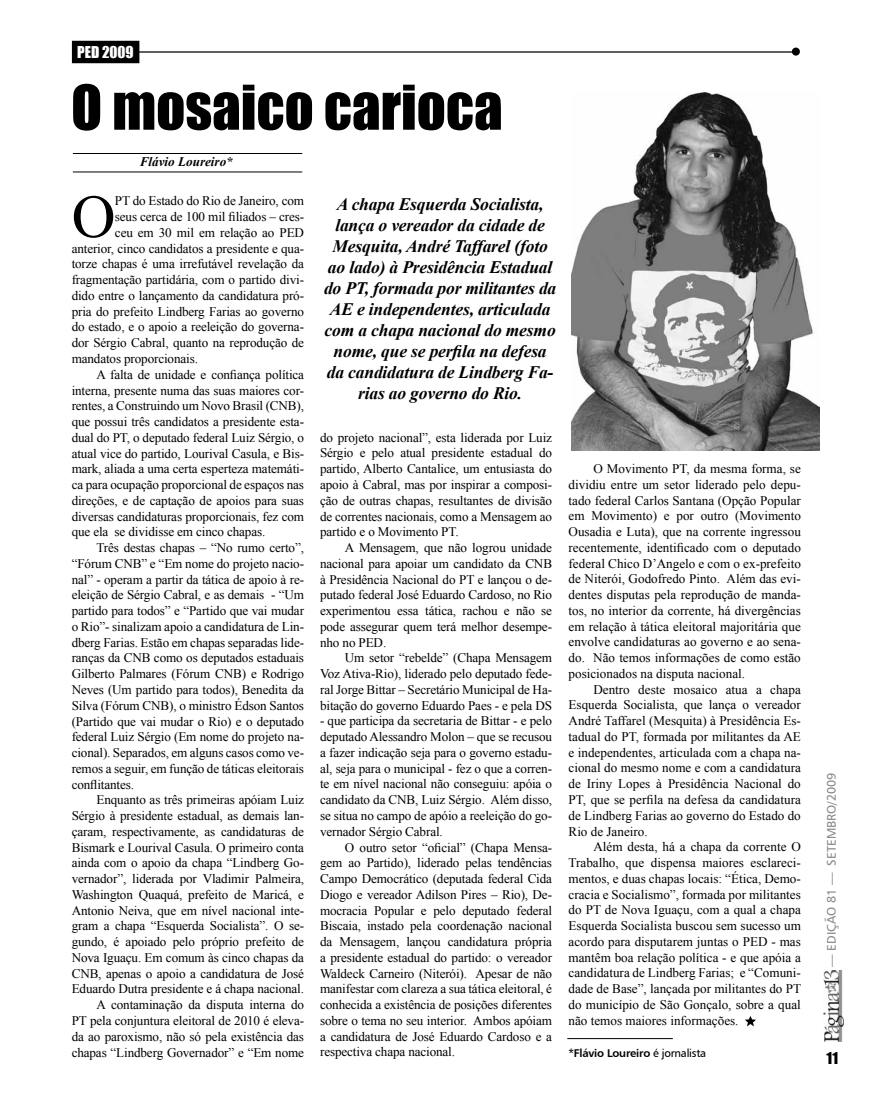
<style>
.page{position:relative;width:869px;height:1117px;background:#fff}
.page>*{position:absolute;margin:0;border:0;box-sizing:border-box;transform-origin:0 0}
.t1{font:60.75px "Times New Roman";color:#000}
.t2{font:56.88px "Impact";color:#000}
.t3{font:italic 700 17.5px/21px "Times New Roman";letter-spacing:-.01em;color:#000;text-align:center}
.t4{font:15px "Impact";color:#fff}
.t5{font:15px "Impact";color:#000}
.t6{font:13.12px/15.8px "Times New Roman";letter-spacing:-.01em;color:#000;text-align:justify}
.t7{font:italic 700 13.12px "Times New Roman";color:#000}
.t8{font:12.5px "Humanist 777 BT Roman B";color:#87888a}
.t9{font:11.25px "Humanist 777 BT Bold B";letter-spacing:-.02em;color:#000}
.s1{font-family:"Humanist 777 BT Roman B"}
</style>
<div class="page">
<img style="left:823px;top:970px;width:19px;height:71px">
<div style="left:72px;top:41px;width:67px;height:22px;background:#000"></div>
<hr style="left:136px;top:51px;width:660px;height:2px;background:#000">
<div style="left:791px;top:48px;width:8px;height:8px;background:#000;border-radius:50%"></div>
<svg style="left:745px;top:1016px;width:10px;height:10px"></svg>
<hr style="left:567px;top:1037px;width:105px;height:1px;background:#000">
<hr style="left:73px;top:153px;width:229px;height:1px;background:#000">
<hr style="left:73px;top:172px;width:229px;height:1px;background:#000">
<img style="left:571px;top:92px;width:248px;height:359px">
<p class="t4" style="left:77px;top:40px;width:58px">PED 2009</p>
<h2 class="t2" style="left:71px;top:63px;width:433px">O mosaico carioca</h2>
<p class="t7" style="left:140px;top:152px;width:94px">Flávio Loureiro*</p>
<h1 class="t1" style="left:72px;top:176px;width:45px">O</h1>
<p class="t6" style="left:115px;top:193px;width:190px">PT do Estado do Rio de Janeiro, com</p>
<p class="t6" style="left:115px;top:209px;width:190px">seus cerca de 100 mil filiados – cres-</p>
<p class="t6" style="left:115px;top:224px;width:190px">ceu em 30 mil em relação ao PED</p>
<p class="t6" style="left:72px;top:240px;width:234px">anterior, cinco candidatos a presidente e qua-</p>
<p class="t6" style="left:72px;top:256px;width:234px">torze chapas é uma irrefutável revelação da</p>
<p class="t6" style="left:72px;top:272px;width:234px">fragmentação partidária, com o partido divi-</p>
<p class="t6" style="left:72px;top:287px;width:234px">dido entre o lançamento da candidatura pró-</p>
<p class="t6" style="left:72px;top:303px;width:234px">pria do prefeito Lindberg Farias ao governo</p>
<p class="t6" style="left:72px;top:319px;width:234px">do estado, e o apoio a reeleição do governa-</p>
<p class="t6" style="left:72px;top:335px;width:234px">dor Sérgio Cabral, quanto na reprodução de</p>
<p class="t6" style="left:72px;top:350px;width:128px">mandatos proporcionais.</p>
<p class="t6" style="left:96px;top:366px;width:209px">A falta de unidade e confiança política</p>
<p class="t6" style="left:72px;top:382px;width:234px">interna, presente numa das suas maiores cor-</p>
<p class="t6" style="left:72px;top:398px;width:234px">rentes, a Construindo um Novo Brasil (CNB),</p>
<p class="t6" style="left:72px;top:413px;width:234px">que possui três candidatos a presidente esta-</p>
<p class="t6" style="left:72px;top:429px;width:234px">dual do PT, o deputado federal Luiz Sérgio, o</p>
<p class="t6" style="left:72px;top:445px;width:234px">atual vice do partido, Lourival Casula, e Bis-</p>
<p class="t6" style="left:72px;top:461px;width:234px">mark, aliada a uma certa esperteza matemáti-</p>
<p class="t6" style="left:72px;top:476px;width:234px">ca para ocupação proporcional de espaços nas</p>
<p class="t6" style="left:72px;top:492px;width:234px">direções, e de captação de apoios para suas</p>
<p class="t6" style="left:72px;top:508px;width:234px">diversas candidaturas proporcionais, fez com</p>
<p class="t6" style="left:72px;top:524px;width:195px">que ela se dividisse em cinco chapas.</p>
<p class="t6" style="left:96px;top:539px;width:209px">Três destas chapas – “No rumo certo”,</p>
<p class="t6" style="left:72px;top:555px;width:234px">“Fórum CNB” e “Em nome do projeto nacio-</p>
<p class="t6" style="left:72px;top:571px;width:234px">nal” - operam a partir da tática de apoio à re-</p>
<p class="t6" style="left:72px;top:587px;width:234px">eleição de Sérgio Cabral, e as demais - “Um</p>
<p class="t6" style="left:72px;top:602px;width:234px">partido para todos” e “Partido que vai mudar</p>
<p class="t6" style="left:72px;top:618px;width:234px">o Rio”- sinalizam apoio a candidatura de Lin-</p>
<p class="t6" style="left:72px;top:634px;width:234px">dberg Farias. Estão em chapas separadas lide-</p>
<p class="t6" style="left:72px;top:650px;width:234px">ranças da CNB como os deputados estaduais</p>
<p class="t6" style="left:72px;top:665px;width:234px">Gilberto Palmares (Fórum CNB) e Rodrigo</p>
<p class="t6" style="left:72px;top:681px;width:234px">Neves (Um partido para todos), Benedita da</p>
<p class="t6" style="left:72px;top:697px;width:234px">Silva (Fórum CNB), o ministro Édson Santos</p>
<p class="t6" style="left:72px;top:713px;width:234px">(Partido que vai mudar o Rio) e o deputado</p>
<p class="t6" style="left:72px;top:728px;width:234px">federal Luiz Sérgio (Em nome do projeto na-</p>
<p class="t6" style="left:72px;top:744px;width:234px">cional). Separados, em alguns casos como ve-</p>
<p class="t6" style="left:72px;top:760px;width:234px">remos a seguir, em função de táticas eleitorais</p>
<p class="t6" style="left:72px;top:776px;width:64px">conflitantes.</p>
<p class="t6" style="left:96px;top:791px;width:209px">Enquanto as três primeiras apóiam Luiz</p>
<p class="t6" style="left:72px;top:807px;width:234px">Sérgio à presidente estadual, as demais lan-</p>
<p class="t6" style="left:72px;top:823px;width:234px">çaram, respectivamente, as candidaturas de</p>
<p class="t6" style="left:72px;top:839px;width:234px">Bismark e Lourival Casula. O primeiro conta</p>
<p class="t6" style="left:72px;top:854px;width:234px">ainda com o apoio da chapa “Lindberg Go-</p>
<p class="t6" style="left:72px;top:870px;width:234px">vernador”, liderada por Vladimir Palmeira,</p>
<p class="t6" style="left:72px;top:886px;width:234px">Washington Quaquá, prefeito de Maricá, e</p>
<p class="t6" style="left:72px;top:902px;width:234px">Antonio Neiva, que em nível nacional inte-</p>
<p class="t6" style="left:72px;top:917px;width:234px">gram a chapa “Esquerda Socialista”. O se-</p>
<p class="t6" style="left:72px;top:933px;width:234px">gundo, é apoiado pelo próprio prefeito de</p>
<p class="t6" style="left:72px;top:949px;width:234px">Nova Iguaçu. Em comum às cinco chapas da</p>
<p class="t6" style="left:72px;top:965px;width:234px">CNB, apenas o apoio a candidatura de José</p>
<p class="t6" style="left:72px;top:980px;width:234px">Eduardo Dutra presidente e á chapa nacional.</p>
<p class="t6" style="left:96px;top:996px;width:209px">A contaminação da disputa interna do</p>
<p class="t6" style="left:72px;top:1012px;width:234px">PT pela conjuntura eleitoral de 2010 é eleva-</p>
<p class="t6" style="left:72px;top:1028px;width:234px">da ao paroxismo, não só pela existência das</p>
<p class="t6" style="left:72px;top:1043px;width:234px">chapas “Lindberg Governador” e “Em nome</p>
<p class="t3" style="left:324px;top:193px;width:234px">A chapa Esquerda Socialista, lança o vereador da cidade de<br>Mesquita, André Taffarel (foto ao lado) à Presidência Estadual do PT, formada por militantes da<br>AE e independentes, articulada com a chapa nacional do mesmo nome, que se perfila na defesa da candidatura de Lindberg Fa&shy;rias ao governo do Rio.</p>
<p class="t6" style="left:320px;top:429px;width:233px">do projeto nacional”, esta liderada por Luiz Sérgio e pelo atual presidente estadual do partido, Alberto Cantalice, um entusiasta do apoio à Cabral, mas por inspirar a composi&shy;ção de outras chapas, resultantes de divisão de correntes nacionais, como a Mensagem ao partido e o Movimento PT.</p>
<p class="t6" style="left:320px;top:539px;width:233px;text-indent:25px">A Mensagem, que não logrou unidade nacional para apoiar um candidato da CNB à Presidência Nacional do PT e lançou o de&shy;putado federal José Eduardo Cardoso, no Rio experimentou essa tática, rachou e não se pode assegurar quem terá melhor desempe&shy;nho no PED.</p>
<p class="t6" style="left:320px;top:649px;width:233px;text-indent:25px">Um setor “rebelde” (Chapa Mensagem Voz Ativa-Rio), liderado pelo deputado fede&shy;ral Jorge Bittar – Secretário Municipal de Ha&shy;bitação do governo Eduardo Paes - e pela DS</p>
<p class="t6" style="left:320px;top:712px;width:233px">- que participa da secretaria de Bittar - e pelo deputado Alessandro Molon – que se recusou a fazer indicação seja para o governo estadu&shy;al, seja para o municipal - fez o que a corren&shy;te em nível nacional não conseguiu: apóia o candidato da CNB, Luiz Sérgio. Além disso, se situa no campo de apóio a reeleição do go&shy;vernador Sérgio Cabral.</p>
<p class="t6" style="left:320px;top:838px;width:233px;text-indent:25px">O outro setor “oficial” (Chapa Mensa&shy;gem ao Partido), liderado pelas tendências Campo Democrático (deputada federal Cida Diogo e vereador Adilson Pires – Rio), De&shy;mocracia Popular e pelo deputado federal Biscaia, instado pela coordenação nacional da Mensagem, lançou candidatura própria a presidente estadual do partido: o vereador Waldeck Carneiro (Niterói). Apesar de não manifestar com clareza a sua tática eleitoral, é conhecida a existência de posições diferentes sobre o tema no seu interior. Ambos apóiam a candidatura de José Eduardo Cardoso e a respectiva chapa nacional.</p>
<p class="t6" style="left:568px;top:460px;width:234px;text-indent:25px">O Movimento PT, da mesma forma, se dividiu entre um setor liderado pelo depu&shy;tado federal Carlos Santana (Opção Popular em Movimento) e por outro (Movimento Ousadia e Luta), que na corrente ingressou recentemente, identificado com o deputado federal Chico D’Angelo e com o ex-prefeito de Niterói, Godofredo Pinto. Além das evi&shy;dentes disputas pela reprodução de manda&shy;tos, no interior da corrente, há divergências em relação à tática eleitoral majoritária que envolve candidaturas ao governo e ao sena&shy;do. Não temos informações de como estão posicionados na disputa nacional.</p>
<p class="t6" style="left:568px;top:681px;width:234px;text-indent:25px">Dentro deste mosaico atua a chapa Esquerda Socialista, que lança o vereador André Taffarel (Mesquita) à Presidência Es&shy;tadual do PT, formada por militantes da AE e independentes, articulada com a chapa na&shy;cional do mesmo nome e com a candidatura de Iriny Lopes à Presidência Nacional do PT, que se perfila na defesa da candidatura de Lindberg Farias ao governo do Estado do Rio de Janeiro.</p>
<p class="t6" style="left:568px;top:838px;width:234px;text-indent:25px">Além desta, há a chapa da corrente O Trabalho, que dispensa maiores esclareci&shy;mentos, e duas chapas locais: “Ética, Demo&shy;cracia e Socialismo”, formada por militantes do PT de Nova Iguaçu, com a qual a chapa Esquerda Socialista buscou sem sucesso um acordo para disputarem juntas o PED - mas mantêm boa relação política - e que apóia a candidatura de Lindberg Farias; e “Comuni&shy;dade de Base”, lançada por militantes do PT do município de São Gonçalo, sobre a qual não temos maiores informações.</p>
<p class="t9" style="left:568px;top:1045px;width:139px">*Flávio Loureiro <span class="s1">é jornalista</span></p>
<p class="t8" style="left:823px;top:966px;width:196px;rotate:-90deg">— EDIÇÃO 81 — SETEMBRO/2009</p>
<p class="t5" style="left:826px;top:1046px;width:13px">11</p>
</div>
